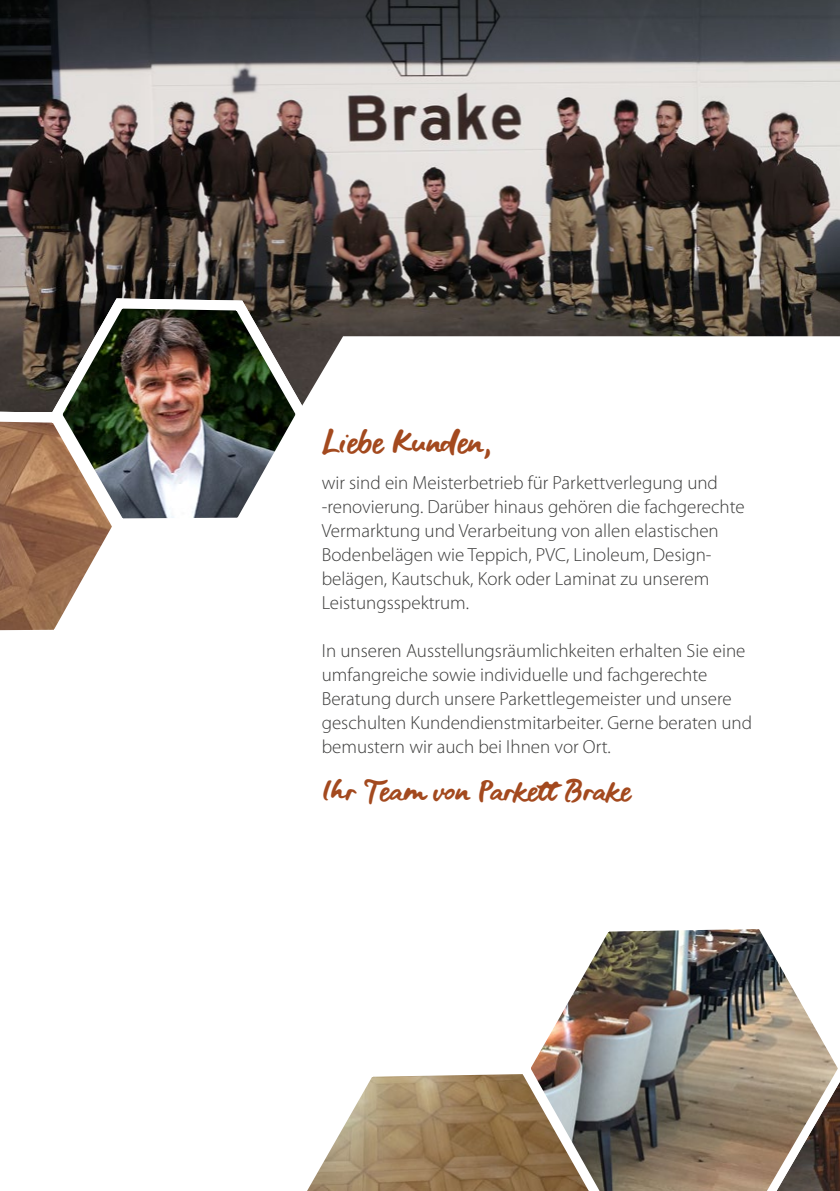
<style>
.page{position:relative;width:840px;height:1191px;background:#fff}
.page>*{position:absolute;margin:0;border:0;box-sizing:border-box;transform-origin:0 0}
.t1{font:30px "Blue Fires Sample";color:#a3491e}
.t2{font:27.8px "Blue Fires Sample";color:#a3491e}
.t3{font:300 19px/24px "Myriad Pro";color:#3b3b3a}
</style>
<div class="page">
<img style="left:0;top:0;width:839px;height:402px">
<svg style="left:313px;top:336px;width:526px;height:66px"></svg>
<img style="left:45px;top:290px;width:268px;height:229px">
<svg style="left:0;top:402px;width:129px;height:229px"></svg>
<img style="left:536px;top:929px;width:303px;height:262px">
<svg style="left:307px;top:1058px;width:308px;height:133px"></svg>
<h1 class="t1" style="left:321px;top:424px;width:172px">Liebe Kunden,</h1>
<p class="t3" style="left:321px;top:471px;width:424px">wir sind ein Meisterbetrieb für Parkettverlegung und -renovierung. Darüber hinaus gehören die fachgerechte Vermarktung und Verarbeitung von allen elastischen Bodenbelägen wie Teppich, PVC, Linoleum, Design&shy;belägen, Kautschuk, Kork oder Laminat zu unserem Leistungsspektrum.</p>
<p class="t3" style="left:321px;top:639px;width:431px">In unseren Ausstellungsräumlichkeiten erhalten Sie eine umfangreiche sowie individuelle und fachgerechte Beratung durch unsere Parkettlegemeister und unsere geschulten Kundendienstmitarbeiter. Gerne beraten und bemustern wir auch bei Ihnen vor Ort.</p>
<h2 class="t2" style="left:321px;top:773px;width:309px">Ihr Team von Parkett Brake</h2>
</div>
